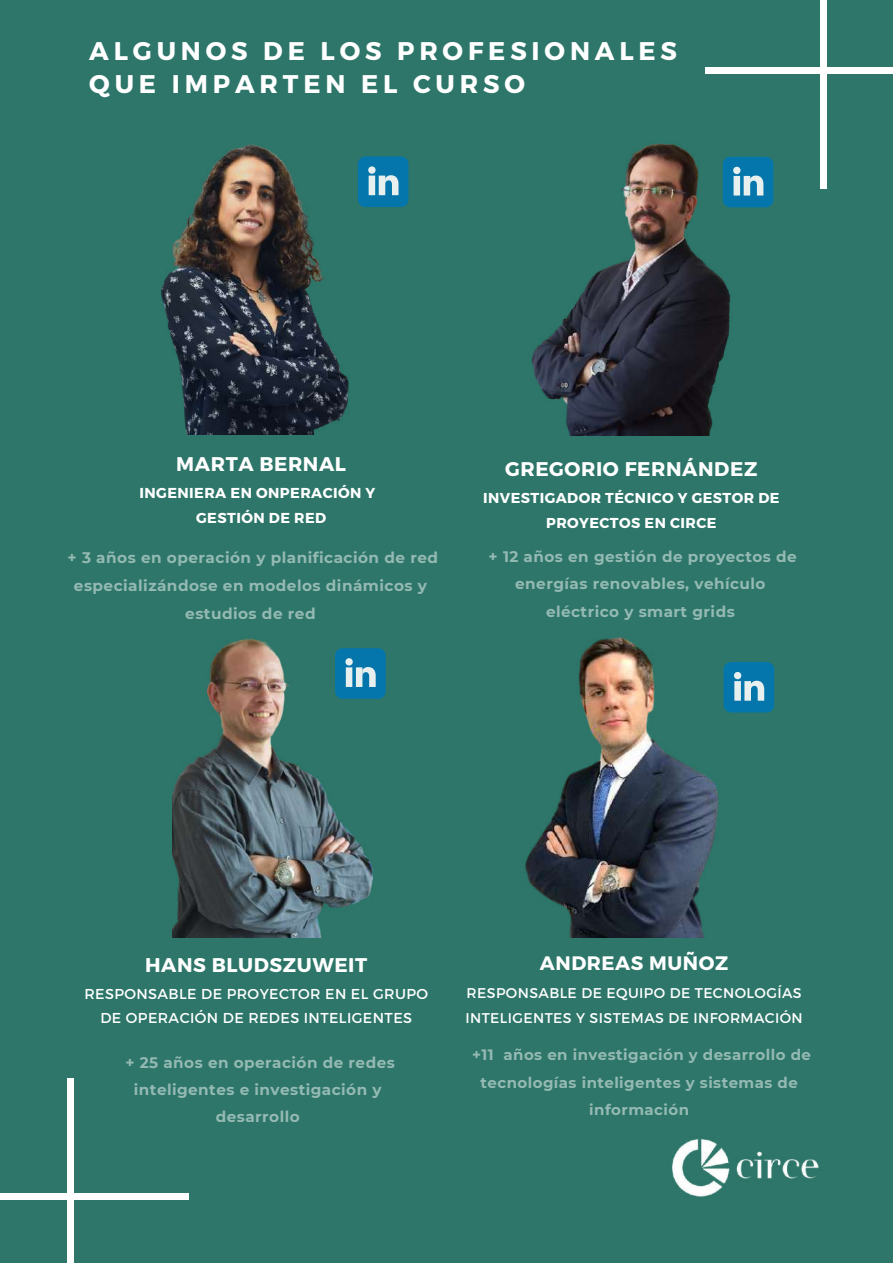
<style>
.page{position:relative;width:893px;height:1264px;background:#fff}
.page>*{position:absolute;margin:0;border:0;box-sizing:border-box;transform-origin:0 0}
.t1{font:700 25.5px/33.8px "Montserrat";letter-spacing:.19em;color:#fff}
.t2{font:700 19.8px "Montserrat";letter-spacing:.03em;color:#fff}
.t3{font:700 19.5px "Montserrat";letter-spacing:.03em;color:#fff}
.t4{font:700 15.3px/28px "Montserrat";letter-spacing:.03em;color:#fff;text-align:center}
.t5{font:700 15.15px/27.5px "Montserrat";letter-spacing:.03em;color:#fff;text-align:center}
.t6{font:700 15px/27.3px "Montserrat";letter-spacing:.03em;color:#fff;text-align:center}
.t7{font:700 14.4px/24.8px "Montserrat";letter-spacing:.03em;color:#fff;text-align:center}
.t8{font:14.4px/24.8px "Montserrat";letter-spacing:.03em;color:#fff;text-align:center}
.t9{font:14.1px/24.8px "Montserrat";letter-spacing:.03em;color:#fff}
</style>
<div class="page">
<div style="left:0;top:0;width:892px;height:1262px;background:#2d7669"></div>
<div style="left:820px;top:0;width:6px;height:189px;background:#fff"></div>
<div style="left:705px;top:68px;width:187px;height:6px;background:#fff"></div>
<div style="left:67px;top:1077px;width:6px;height:185px;background:#fff"></div>
<div style="left:0;top:1192px;width:189px;height:7px;background:#fff"></div>
<img style="left:672px;top:1139px;width:147px;height:58px">
<img style="left:525px;top:637px;width:213px;height:300px">
<svg style="left:723px;top:662px;width:51px;height:50px;background:#2d8bb5"></svg>
<img style="left:531px;top:143px;width:233px;height:292px">
<svg style="left:722px;top:157px;width:51px;height:50px;background:#2d8bb5"></svg>
<svg style="left:373px;top:648px;width:12px;height:50px"></svg>
<img style="left:173px;top:638px;width:200px;height:299px">
<svg style="left:358px;top:156px;width:50px;height:51px;background:#2d8bb6"></svg>
<img style="left:161px;top:144px;width:188px;height:290px">
<h1 class="t1" style="left:89px;top:32px;width:589px">ALGUNOS DE LOS PROFESIONALES<br>QUE IMPARTEN EL CURSO</h1>
<h2 class="t2" style="left:176px;top:451px;width:171px">MARTA BERNAL</h2>
<p class="t7" style="left:139px;top:479px;width:237px">INGENIERA EN ONPERACIÓN Y<br>GESTIÓN DE RED</p>
<p class="t4" style="left:68px;top:543px;width:372px">+ 3 años en operación y planificación de red especializándose en modelos dinámicos y estudios de red</p>
<h2 class="t2" style="left:505px;top:456px;width:254px">GREGORIO FERNÁNDEZ</h2>
<p class="t7" style="left:483px;top:484px;width:298px">INVESTIGADOR TÉCNICO Y GESTOR DE<br>PROYECTOS EN CIRCE</p>
<p class="t5" style="left:488px;top:542px;width:310px">+ 12 años en gestión de proyectos de energías renovables, vehículo eléctrico y smart grids</p>
<h2 class="t2" style="left:145px;top:951px;width:224px">HANS BLUDSZUWEIT</h2>
<p class="t8" style="left:84px;top:980px;width:345px">RESPONSABLE DE PROYECTOR EN EL GRUPO<br>DE OPERACIÓN DE REDES INTELIGENTES</p>
<p class="t5" style="left:125px;top:1049px;width:271px;line-height:26.7px">+ 25 años en operación de redes inteligentes e investigación y desarrollo</p>
<p class="t3" style="left:540px;top:950px;width:190px">ANDREAS MUÑOZ</p>
<p class="t9" style="left:465px;top:979px;width:339px">RESPONSABLE DE EQUIPO DE TECNOLOGÍAS<br>INTELIGENTES Y SISTEMAS DE INFORMACIÓN</p>
<p class="t6" style="left:472px;top:1041px;width:340px">+11 años en investigación y desarrollo de tecnologías inteligentes y sistemas de información</p>
</div>
